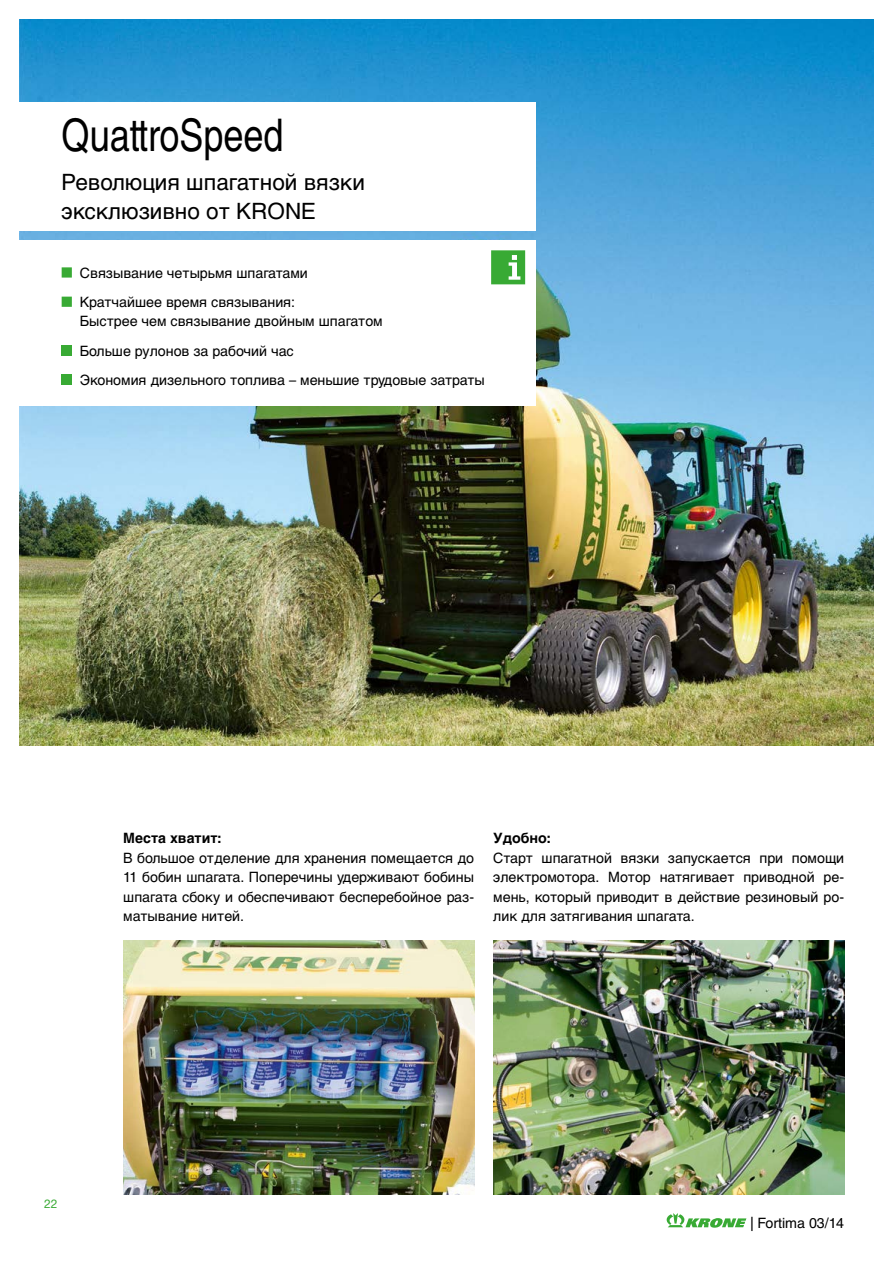
<style>
.page{position:relative;width:893px;height:1263px;background:#fff}
.page>*{position:absolute;margin:0;border:0;box-sizing:border-box;transform-origin:0 0}
.t1{font:45px "Helvetica LTCYR";color:#000;scale:.8 1}
.t2{font:22.5px/29.2px "Helvetica LTCYR";color:#000}
.t3{font:14.25px/19.5px "Helvetica LTCYR";color:#000;text-align:justify}
.t4{font:700 14.25px "Helvetica LTCYR";color:#000}
.t5{font:12px "Helvetica Neue LT";color:#38aa34}
</style>
<div class="page">
<img style="left:19px;top:19px;width:855px;height:727px">
<img style="left:123px;top:941px;width:351px;height:253px">
<img style="left:493px;top:941px;width:351px;height:253px">
<div style="left:0;top:102px;width:536px;height:128px;background:#fff"></div>
<div style="left:0;top:240px;width:536px;height:166px;background:#fff"></div>
<svg style="left:491px;top:250px;width:34px;height:34px"></svg>
<div style="left:62px;top:267px;width:10px;height:11px;background:#38aa34"></div>
<div style="left:62px;top:297px;width:10px;height:10px;background:#38aa34"></div>
<div style="left:62px;top:345px;width:10px;height:11px;background:#38aa34"></div>
<div style="left:62px;top:375px;width:10px;height:10px;background:#38aa34"></div>
<svg style="left:666px;top:1213px;width:80px;height:15px"></svg>
<h1 class="t1" style="left:62px;top:109px;width:279px">QuattroSpeed</h1>
<h2 class="t2" style="left:62px;top:167px;width:305px">Революция шпагатной вязки эксклюзивно от KRONE</h2>
<p class="t3" style="left:80px;top:258px;width:229px;line-height:29.2px">Связывание четырьмя шпагатами<br>Кратчайшее время связывания:</p>
<p class="t3" style="left:80px;top:307px;width:406px;line-height:29.2px;text-align:left">Быстрее чем связывание двойным шпагатом<br>Больше рулонов за рабочий час<br>Экономия дизельного топлива – меньшие трудовые затраты</p>
<p class="t4" style="left:123px;top:830px;width:100px">Места хватит:</p>
<p class="t3" style="left:123px;top:848px;width:352px">В большое отделение для хранения помещается до 11 бобин шпагата. Поперечины удерживают бобины шпагата сбоку и обеспечивают бесперебойное раз&shy;матывание нитей.</p>
<p class="t4" style="left:493px;top:830px;width:59px">Удобно:</p>
<p class="t3" style="left:493px;top:848px;width:352px">Старт шпагатной вязки запускается при помощи электромотора. Мотор натягивает приводной ре&shy;мень, который приводит в действие резиновый ро&shy;лик для затягивания шпагата.</p>
<p class="t5" style="left:44px;top:1196px;width:15px">22</p>
<p class="t3" style="left:750px;top:1213px;width:95px">| Fortima 03/14</p>
</div>
